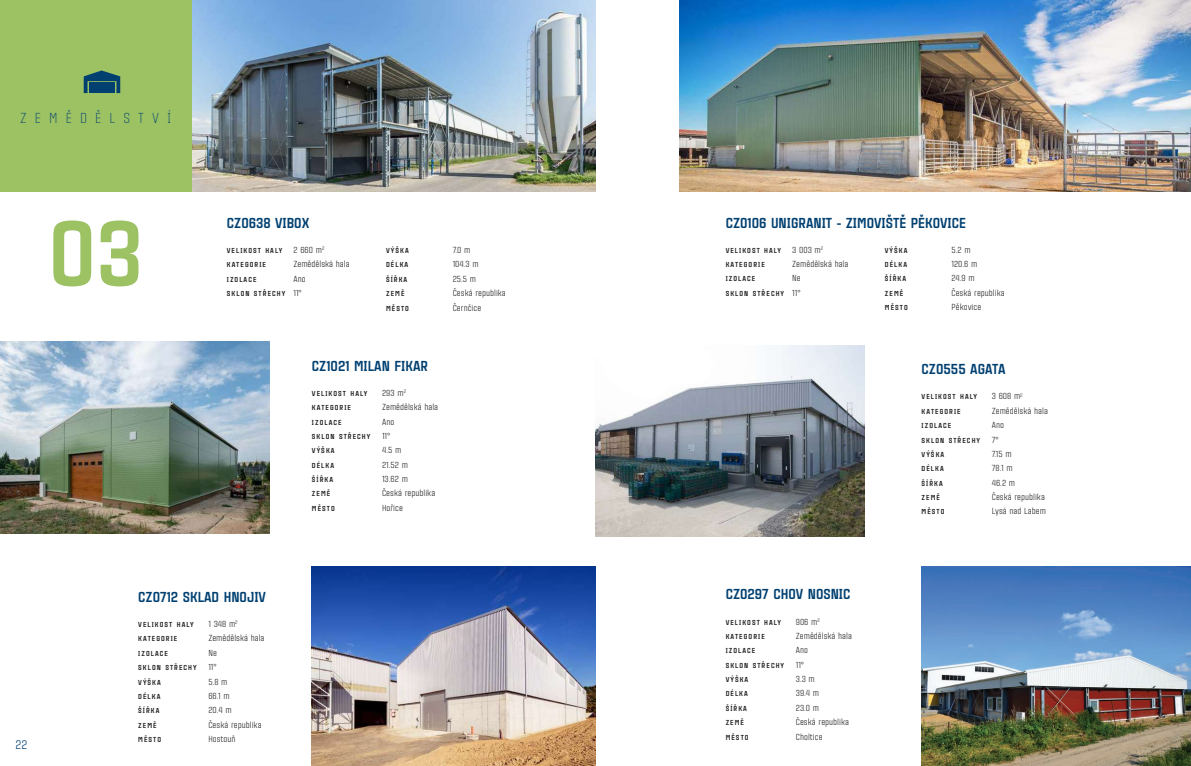
<style>
.page{position:relative;width:1191px;height:766px;background:#fff}
.page>*{position:absolute;margin:0;border:0;box-sizing:border-box;transform-origin:0 0}
.t1{font:900 90px "Citadina";color:#9cc264}
.t2{font:900 14px "Citadina";color:#004071}
.t3{font:300 14px "Citadina";letter-spacing:.575em;color:#004071}
.t4{font:12px "Citadina";color:#004071}
.t5{font:8.5px "Citadina";color:#231f20}
.t6{font:900 7px "Citadina";letter-spacing:.15em;color:#231f20}
.s1{font-weight:400;font-size:8.5px}
</style>
<div class="page">
<img style="left:921px;top:566px;width:270px;height:199px">
<img style="left:191px;top:0;width:404px;height:191px">
<img style="left:0;top:341px;width:269px;height:192px">
<img style="left:595px;top:345px;width:270px;height:191px">
<img style="left:312px;top:566px;width:283px;height:199px">
<img style="left:679px;top:0;width:512px;height:191px">
<div style="left:0;top:0;width:191px;height:191px;background:#9cc264"></div>
<svg style="left:84px;top:70px;width:36px;height:23px"></svg>
<div style="left:89px;top:82px;width:12px;height:11px;background:#004071"></div>
<div style="left:103px;top:82px;width:12px;height:11px;background:#004071"></div>
<h2 class="t3" style="left:20px;top:107px;width:152px">ZEMĚDĚLSTVÍ</h2>
<h1 class="t1" style="left:48px;top:185px;width:96px">03</h1>
<h2 class="t2" style="left:227px;top:212px;width:84px">CZ0638 VIBOX</h2>
<p class="t6" style="left:227px;top:245px;width:57px">VELIKOST HALY</p>
<p class="t5" style="left:293px;top:244px;width:33px">2 660 m<sup>2</sup></p>
<p class="t6" style="left:227px;top:259px;width:41px">KATEGORIE</p>
<p class="t5" style="left:293px;top:258px;width:58px">Zemědělská hala</p>
<p class="t6" style="left:227px;top:274px;width:31px">IZOLACE</p>
<p class="t5" style="left:293px;top:272px;width:14px">Ano</p>
<p class="t6" style="left:227px;top:288px;width:76px">SKLON STŘECHY <span class="s1">11°</span></p>
<p class="t6" style="left:386px;top:245px;width:24px">VÝŠKA</p>
<p class="t5" style="left:453px;top:244px;width:19px">7.0 m</p>
<p class="t6" style="left:386px;top:259px;width:24px">DÉLKA</p>
<p class="t5" style="left:453px;top:258px;width:27px">104.3 m</p>
<p class="t6" style="left:386px;top:274px;width:23px">ŠÍŘKA</p>
<p class="t5" style="left:453px;top:272px;width:25px">25.5 m</p>
<p class="t6" style="left:386px;top:288px;width:20px">ZEMĚ</p>
<p class="t5" style="left:453px;top:287px;width:55px">Česká republika</p>
<p class="t6" style="left:386px;top:302px;width:24px">MĚSTO</p>
<p class="t5" style="left:453px;top:301px;width:30px">Černčice</p>
<h2 class="t2" style="left:725px;top:212px;width:242px">CZ0106 UNIGRANIT - ZIMOVIŠTĚ PĚKOVICE</h2>
<p class="t6" style="left:725px;top:245px;width:57px">VELIKOST HALY</p>
<p class="t5" style="left:792px;top:243px;width:32px">3 003 m<sup>2</sup></p>
<p class="t6" style="left:725px;top:259px;width:41px">KATEGORIE</p>
<p class="t5" style="left:792px;top:258px;width:58px">Zemědělská hala</p>
<p class="t6" style="left:725px;top:273px;width:31px">IZOLACE</p>
<p class="t5" style="left:792px;top:272px;width:10px">Ne</p>
<p class="t6" style="left:725px;top:288px;width:76px">SKLON STŘECHY <span class="s1">11°</span></p>
<p class="t6" style="left:885px;top:245px;width:24px">VÝŠKA</p>
<p class="t5" style="left:951px;top:243px;width:21px">5.2 m</p>
<p class="t6" style="left:885px;top:259px;width:24px">DÉLKA</p>
<p class="t5" style="left:951px;top:258px;width:27px">120.6 m</p>
<p class="t6" style="left:885px;top:273px;width:23px">ŠÍŘKA</p>
<p class="t5" style="left:951px;top:272px;width:25px">24.9 m</p>
<p class="t6" style="left:885px;top:288px;width:20px">ZEMĚ</p>
<p class="t5" style="left:951px;top:286px;width:55px">Česká republika</p>
<p class="t6" style="left:885px;top:302px;width:24px">MĚSTO</p>
<p class="t5" style="left:951px;top:301px;width:31px">Pěkovice</p>
<h2 class="t2" style="left:312px;top:355px;width:118px">CZ1021 MILAN FIKAR</h2>
<p class="t6" style="left:312px;top:388px;width:57px">VELIKOST HALY</p>
<p class="t5" style="left:382px;top:386px;width:26px">293 m<sup>2</sup></p>
<p class="t6" style="left:312px;top:402px;width:41px">KATEGORIE</p>
<p class="t5" style="left:382px;top:401px;width:58px">Zemědělská hala</p>
<p class="t6" style="left:312px;top:416px;width:31px">IZOLACE</p>
<p class="t5" style="left:382px;top:415px;width:14px">Ano</p>
<p class="t6" style="left:312px;top:431px;width:60px">SKLON STŘECHY</p>
<p class="t5" style="left:382px;top:429px;width:10px">11°</p>
<p class="t6" style="left:312px;top:445px;width:24px">VÝŠKA</p>
<p class="t5" style="left:382px;top:444px;width:21px">4.5 m</p>
<p class="t6" style="left:312px;top:459px;width:24px">DÉLKA</p>
<p class="t5" style="left:382px;top:458px;width:27px">21.52 m</p>
<p class="t6" style="left:312px;top:474px;width:23px">ŠÍŘKA</p>
<p class="t5" style="left:382px;top:472px;width:27px">13.62 m</p>
<p class="t6" style="left:312px;top:488px;width:20px">ZEMĚ</p>
<p class="t5" style="left:382px;top:487px;width:55px">Česká republika</p>
<p class="t6" style="left:312px;top:503px;width:24px">MĚSTO</p>
<p class="t5" style="left:382px;top:501px;width:22px">Hořice</p>
<h2 class="t2" style="left:921px;top:358px;width:85px">CZ0555 AGATA</h2>
<p class="t6" style="left:921px;top:391px;width:57px">VELIKOST HALY</p>
<p class="t5" style="left:991px;top:390px;width:32px">3 608 m<sup>2</sup></p>
<p class="t6" style="left:921px;top:406px;width:41px">KATEGORIE</p>
<p class="t5" style="left:991px;top:404px;width:58px">Zemědělská hala</p>
<p class="t6" style="left:921px;top:420px;width:31px">IZOLACE</p>
<p class="t5" style="left:991px;top:418px;width:14px">Ano</p>
<p class="t6" style="left:921px;top:434px;width:60px">SKLON STŘECHY</p>
<p class="t5" style="left:991px;top:433px;width:8px">7°</p>
<p class="t6" style="left:921px;top:449px;width:24px">VÝŠKA</p>
<p class="t5" style="left:991px;top:447px;width:21px">7.15 m</p>
<p class="t6" style="left:921px;top:463px;width:24px">DÉLKA</p>
<p class="t5" style="left:991px;top:462px;width:22px">78.1 m</p>
<p class="t6" style="left:921px;top:477px;width:23px">ŠÍŘKA</p>
<p class="t5" style="left:991px;top:476px;width:25px">46.2 m</p>
<p class="t6" style="left:921px;top:492px;width:20px">ZEMĚ</p>
<p class="t5" style="left:991px;top:490px;width:55px">Česká republika</p>
<p class="t6" style="left:921px;top:506px;width:24px">MĚSTO</p>
<p class="t5" style="left:991px;top:505px;width:56px">Lysá nad Labem</p>
<h3 class="t4" style="left:15px;top:736px;width:13px">22</h3>
<h2 class="t2" style="left:138px;top:586px;width:129px">CZ0712 SKLAD HNOJIV</h2>
<p class="t6" style="left:138px;top:619px;width:57px">VELIKOST HALY</p>
<p class="t5" style="left:208px;top:617px;width:31px">1 348 m<sup>2</sup></p>
<p class="t6" style="left:138px;top:633px;width:41px">KATEGORIE</p>
<p class="t5" style="left:208px;top:632px;width:58px">Zemědělská hala</p>
<p class="t6" style="left:138px;top:647px;width:31px">IZOLACE</p>
<p class="t5" style="left:208px;top:646px;width:10px">Ne</p>
<p class="t6" style="left:138px;top:662px;width:60px">SKLON STŘECHY</p>
<p class="t5" style="left:208px;top:660px;width:10px">11°</p>
<p class="t6" style="left:138px;top:676px;width:24px">VÝŠKA</p>
<p class="t5" style="left:208px;top:675px;width:21px">5.8 m</p>
<p class="t6" style="left:138px;top:691px;width:24px">DÉLKA</p>
<p class="t5" style="left:208px;top:689px;width:23px">66.1 m</p>
<p class="t6" style="left:138px;top:705px;width:23px">ŠÍŘKA</p>
<p class="t5" style="left:208px;top:704px;width:25px">20.4 m</p>
<p class="t6" style="left:138px;top:719px;width:20px">ZEMĚ</p>
<p class="t5" style="left:208px;top:718px;width:55px">Česká republika</p>
<p class="t6" style="left:138px;top:734px;width:24px">MĚSTO</p>
<p class="t5" style="left:208px;top:732px;width:29px">Hostouň</p>
<h2 class="t2" style="left:725px;top:583px;width:126px">CZ0297 CHOV NOSNIC</h2>
<p class="t6" style="left:725px;top:616px;width:57px">VELIKOST HALY</p>
<p class="t5" style="left:796px;top:615px;width:26px">906 m<sup>2</sup></p>
<p class="t6" style="left:725px;top:631px;width:41px">KATEGORIE</p>
<p class="t5" style="left:796px;top:629px;width:58px">Zemědělská hala</p>
<p class="t6" style="left:725px;top:645px;width:31px">IZOLACE</p>
<p class="t5" style="left:796px;top:644px;width:14px">Ano</p>
<p class="t6" style="left:725px;top:659px;width:60px">SKLON STŘECHY</p>
<p class="t5" style="left:796px;top:658px;width:10px">11°</p>
<p class="t6" style="left:725px;top:674px;width:24px">VÝŠKA</p>
<p class="t5" style="left:796px;top:672px;width:21px">3.3 m</p>
<p class="t6" style="left:725px;top:688px;width:24px">DÉLKA</p>
<p class="t5" style="left:796px;top:687px;width:25px">39.4 m</p>
<p class="t6" style="left:725px;top:702px;width:23px">ŠÍŘKA</p>
<p class="t5" style="left:796px;top:701px;width:25px">23.0 m</p>
<p class="t6" style="left:725px;top:717px;width:20px">ZEMĚ</p>
<p class="t5" style="left:796px;top:715px;width:55px">Česká republika</p>
<p class="t6" style="left:725px;top:731px;width:24px">MĚSTO</p>
<p class="t5" style="left:796px;top:730px;width:28px">Choltice</p>
</div>
